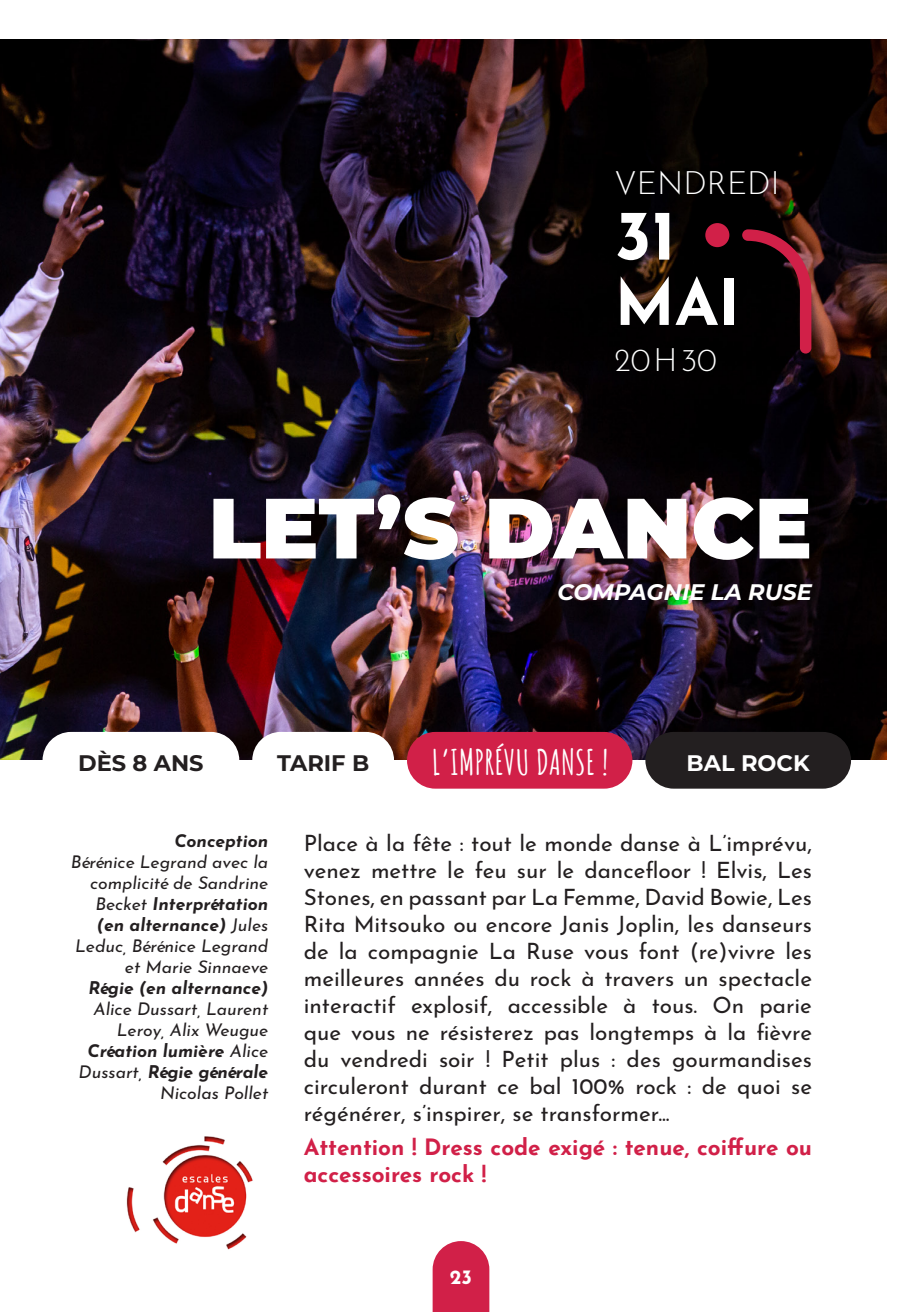
<style>
.page{position:relative;width:922px;height:1312px;background:#fff}
.page>*{position:absolute;margin:0;border:0;box-sizing:border-box;transform-origin:0 0}
.t1{font:900 85.25px "Montserrat";color:#fff}
.t2{font:700 70.25px "Josefin Sans";color:#fff}
.t3{font:700 63.25px "Josefin Sans";color:#fff}
.t4{font:700 34.25px "Amatic SC";color:#fff}
.t5{font:300 31.75px "Josefin Sans";color:#fff}
.t6{font:22.5px/27px "Josefin Sans";color:#231f20;text-align:justify}
.t7{font:700 22.5px/27px "Josefin Sans";color:#d12048}
.t8{font:italic 700 22.5px "Montserrat";color:#fff}
.t9{font:700 22.5px "Montserrat";color:#231f20}
.t10{font:700 22.5px "Montserrat";color:#fff}
.t11{font:700 20px "Josefin Sans";color:#fff}
.t12{font:italic 17.5px/21px "Josefin Sans";color:#231f20;text-align:right}
.t13{font:italic 700 17.5px/21px "Josefin Sans";color:#231f20;text-align:right}
.s1{font-weight:700}
.s2{font-weight:400}
</style>
<div class="page">
<img style="left:0;top:39px;width:886px;height:721px">
<svg style="left:432px;top:1241px;width:57px;height:70px;background:#d53559"></svg>
<div style="left:252px;top:731px;width:142px;height:57px;background:#fff;border-radius:28px"></div>
<div style="left:645px;top:731px;width:205px;height:57px;background:#231f20;border-radius:28px"></div>
<div style="left:43px;top:731px;width:196px;height:57px;background:#fff;border-radius:28px"></div>
<div style="left:705px;top:223px;width:24px;height:24px;background:#d12048;border-radius:50%"></div>
<svg style="left:742px;top:229px;width:69px;height:124px;background:#340b12"></svg>
<img style="left:126px;top:1136px;width:127px;height:114px">
<div style="left:407px;top:731px;width:225px;height:57px;background:#d12048;border-radius:28px"></div>
<p class="t5" style="left:614px;top:158px;width:166px">VENDREDI</p>
<p class="t2" style="left:614px;top:172px;width:63px">31</p>
<p class="t3" style="left:614px;top:246px;width:127px">MAI</p>
<p class="t5" style="left:614px;top:335px;width:104px">20H30</p>
<p class="t1" style="left:208px;top:464px;width:604px">LET’S DANCE</p>
<p class="t8" style="left:557px;top:575px;width:256px">COMPAGNIE LA RUSE</p>
<p class="t4" style="left:431px;top:735px;width:178px">L’IMPRÉVU DANSE !</p>
<p class="t9" style="left:78px;top:746px;width:127px">DÈS 8 ANS</p>
<p class="t9" style="left:277px;top:746px;width:94px">TARIF B</p>
<p class="t10" style="left:686px;top:746px;width:125px">BAL ROCK</p>
<p class="t12" style="left:71px;top:828px;width:199px"><span class="s1">Conception<br></span>Bérénice Legrand avec la complicité de Sandrine<br>Becket <span class="s1">Interprétation (en alternance)</span> Jules<br>Leduc, Bérénice Legrand et Marie Sinnaeve</p>
<p class="t12" style="left:88px;top:975px;width:181px"><span class="s1">Régie (en alternance)<br></span>Alice Dussart, Laurent<br>Leroy, Alix Weugue</p>
<p class="t13" style="left:79px;top:1038px;width:191px">Création lumière <span class="s2">Alice<br>Dussart,</span> Régie générale<br><span class="s2">Nicolas Pollet</span></p>
<p class="t6" style="left:304px;top:826px;width:509px">Place à la fête : tout le monde danse à L’imprévu, venez mettre le feu sur le dancefloor ! Elvis, Les Stones, en passant par La Femme, David Bowie, Les Rita Mitsouko ou encore Janis Joplin, les danseurs de la compagnie La Ruse vous font (re)vivre les meilleures années du rock à travers un spectacle interactif explosif, accessible à tous. On parie que vous ne résisterez pas longtemps à la fièvre du vendredi soir ! Petit plus : des gourmandises circuleront durant ce bal 100% rock : de quoi se régénérer, s’inspirer, se transformer...</p>
<p class="t7" style="left:304px;top:1129px;width:509px">Attention ! Dress code exigé : tenue, coiffure ou accessoires rock !</p>
<p class="t11" style="left:450px;top:1258px;width:24px">23</p>
</div>
